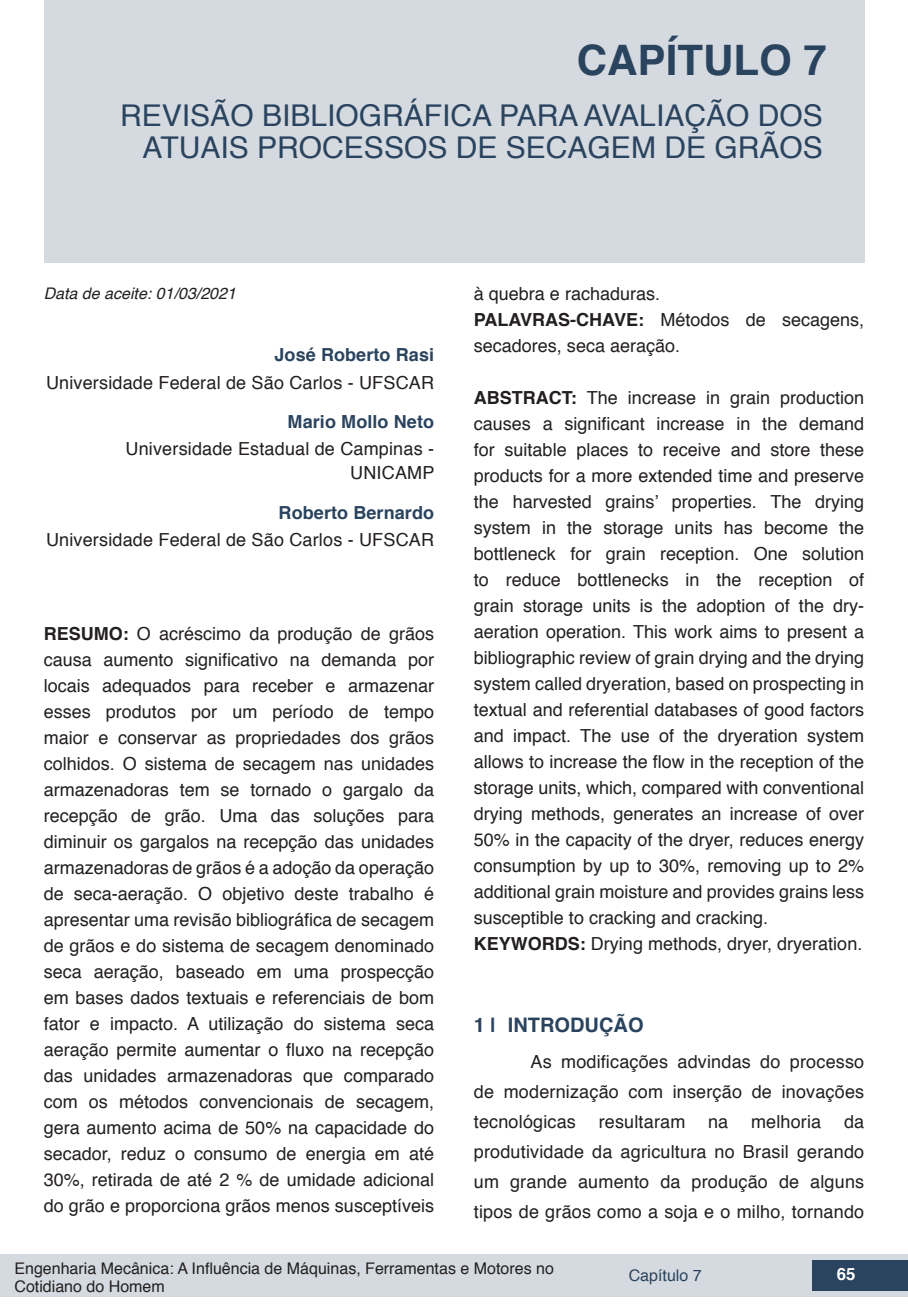
<style>
.page{position:relative;width:908px;height:1304px;background:#fff}
.page>*{position:absolute;margin:0;border:0;box-sizing:border-box;transform-origin:0 0}
.capítulos{font:700 42px "Helvetica";color:#2a435e}
.nome_artigos{font:30px/32px "Helvetica";color:#2a435e;text-align:right}
.t1{font:700 20px "Helvetica";color:#2a435e}
.Resumos_e_PC_TXT{font:18px/26px "Helvetica";color:#231f20;text-align:justify}
.txt{font:18px/30px "Helvetica";letter-spacing:.01em;color:#231f20;text-align:justify}
.info_autores{font:18px/24px "Helvetica";letter-spacing:.01em;color:#231f20;text-align:right}
.nome_autores{font:700 18px "Helvetica";letter-spacing:.005em;color:#2a435e}
.t2{font:700 16.8px "Helvetica";color:#fff}
.t3{font:16px/18.2px "Helvetica";color:#231f20}
.t4{font:italic 16px "Helvetica";color:#231f20}
.t5{font:16px "Helvetica";color:#2a435e}
.s1{font-weight:700}
</style>
<div class="page">
<div style="left:0;top:1254px;width:906px;height:43px;background:#d4dadf"></div>
<div style="left:812px;top:1261px;width:95px;height:30px;background:#2a435e"></div>
<div style="left:44px;top:0;width:819px;height:263px;background:#d4dadf"></div>
<p class="capítulos" style="left:576px;top:26px;width:251px">CAPÍTULO 7</p>
<p class="nome_artigos" style="left:120px;top:101px;width:704px">REVISÃO BIBLIOGRÁFICA PARA AVALIAÇÃO DOS<br>ATUAIS PROCESSOS DE SECAGEM DE GRÃOS</p>
<p class="t4" style="left:44px;top:280px;width:194px">Data de aceite: 01/03/2021</p>
<p class="nome_autores" style="left:274px;top:341px;width:161px">José Roberto Rasi</p>
<p class="info_autores" style="left:46px;top:371px;width:389px">Universidade Federal de São Carlos - UFSCAR</p>
<p class="nome_autores" style="left:287px;top:407px;width:148px">Mario Mollo Neto</p>
<p class="info_autores" style="left:125px;top:438px;width:310px">Universidade Estadual de Campinas -<br>UNICAMP</p>
<p class="nome_autores" style="left:278px;top:498px;width:157px">Roberto Bernardo</p>
<p class="info_autores" style="left:46px;top:528px;width:389px">Universidade Federal de São Carlos - UFSCAR</p>
<p class="Resumos_e_PC_TXT" style="left:44px;top:621px;width:392px"><span class="s1">RESUMO:</span> O acréscimo da produção de grãos causa aumento significativo na demanda por locais adequados para receber e armazenar esses produtos por um período de tempo maior e conservar as propriedades dos grãos colhidos. O sistema de secagem nas unidades armazenadoras tem se tornado o gargalo da recepção de grão. Uma das soluções para diminuir os gargalos na recepção das unidades armazenadoras de grãos é a adoção da operação de seca-aeração. O objetivo deste trabalho é apresentar uma revisão bibliográfica de secagem de grãos e do sistema de secagem denominado seca aeração, baseado em uma prospecção em bases dados textuais e referenciais de bom fator e impacto. A utilização do sistema seca aeração permite aumentar o fluxo na recepção das unidades armazenadoras que comparado com os métodos convencionais de secagem, gera aumento acima de 50% na capacidade do secador, reduz o consumo de energia em até 30%, retirada de até 2 % de umidade adicional do grão e proporciona grãos menos susceptíveis</p>
<p class="Resumos_e_PC_TXT" style="left:473px;top:281px;width:188px">à quebra e rachaduras.</p>
<p class="Resumos_e_PC_TXT" style="left:473px;top:307px;width:392px"><span class="s1">PALAVRAS-CHAVE:</span> Métodos de secagens, secadores, seca aeração.</p>
<p class="Resumos_e_PC_TXT" style="left:473px;top:385px;width:392px"><span class="s1">ABSTRACT:</span> The increase in grain production causes a significant increase in the demand for suitable places to receive and store these products for a more extended time and preserve the harvested grains’ properties. The drying system in the storage units has become the bottleneck for grain reception. One solution to reduce bottlenecks in the reception of grain storage units is the adoption of the dry&shy;aeration operation. This work aims to present a bibliographic review of grain drying and the drying system called dryeration, based on prospecting in textual and referential databases of good factors and impact. The use of the dryeration system allows to increase the flow in the reception of the storage units, which, compared with conventional drying methods, generates an increase of over 50% in the capacity of the dryer, reduces energy consumption by up to 30%, removing up to 2% additional grain moisture and provides grains less susceptible to cracking and cracking.</p>
<p class="Resumos_e_PC_TXT" style="left:473px;top:931px;width:390px"><span class="s1">KEYWORDS:</span> Drying methods, dryer, dryeration.</p>
<p class="t1" style="left:473px;top:1009px;width:171px">1 | INTRODUÇÃO</p>
<p class="txt" style="left:473px;top:1047px;width:392px;text-indent:57px">As modificações advindas do processo de modernização com inserção de inovações tecnológicas</p>
<p class="txt" style="left:473px;top:1107px;width:392px;text-indent:370px">da produtividade da agricultura no Brasil gerando um grande aumento da produção de alguns tipos de grãos como a soja e o milho, tornando</p>
<p class="txt" style="left:598px;top:1107px;width:88px">resultaram</p>
<p class="txt" style="left:707px;top:1107px;width:22px">na</p>
<p class="txt" style="left:750px;top:1107px;width:72px">melhoria</p>
<p class="t3" style="left:14px;top:1259px;width:540px">Engenharia Mecânica: A Influência de Máquinas, Ferramentas e Motores no<br>Cotidiano do Homem</p>
<p class="t5" style="left:628px;top:1263px;width:74px">Capítulo 7</p>
<p class="t2" style="left:836px;top:1261px;width:20px">65</p>
</div>
